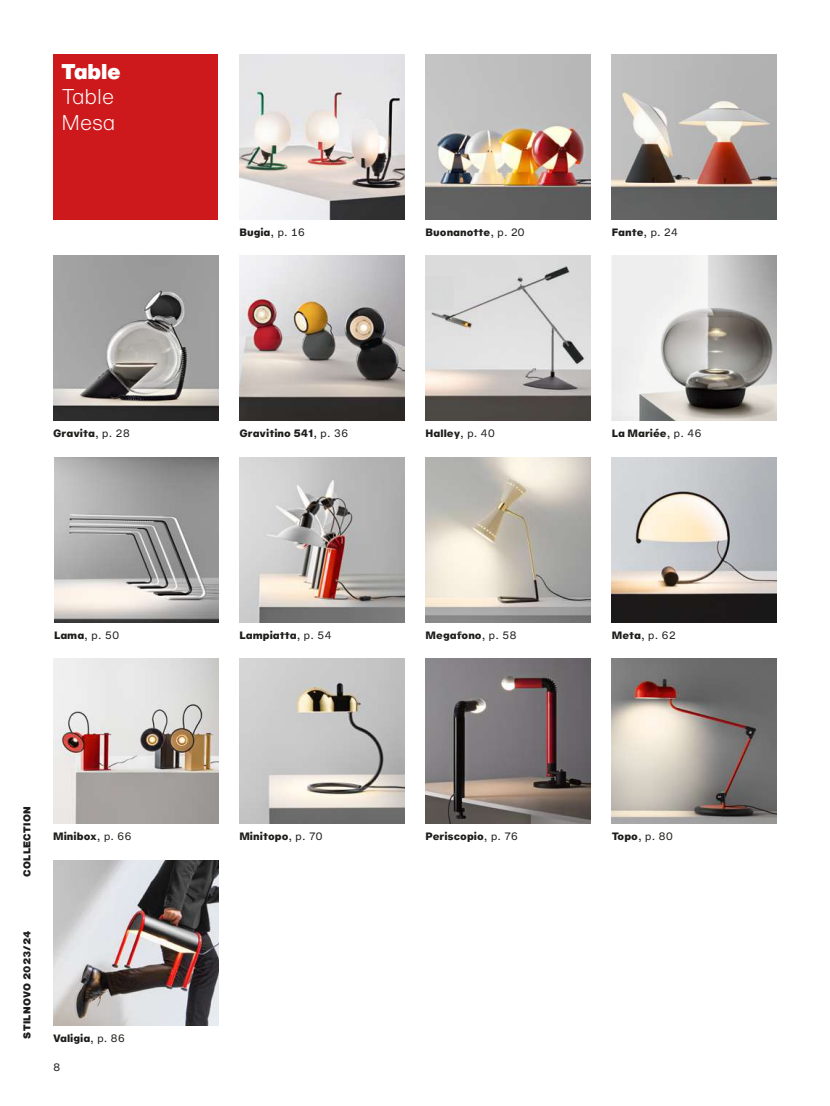
<style>
.page{position:relative;width:830px;height:1106px;background:#fff}
.page>*{position:absolute;margin:0;border:0;box-sizing:border-box;transform-origin:0 0}
.t1{font:300 21px/25.2px "Helvetica Now Text";color:#fff}
.t2{font:900 21px "Helvetica Now Text";color:#fff}
.t3{font:800 9.75px "Helvetica Now Micro";color:#1d1d1b}
.t4{font:9.75px "Helvetica Now Micro";color:#1d1d1b}
.t5{font:900 9.75px "Helvetica Now Text";letter-spacing:.01em;color:#1d1d1b}
.t6{font:900 9.75px "Helvetica Now Text";letter-spacing:.04em;color:#1d1d1b}
.s1{font-weight:400}
.s2{font-weight:800}
</style>
<div class="page">
<div style="left:53px;top:54px;width:165px;height:165px;background:#cd191c"></div>
<img style="left:425px;top:54px;width:165px;height:165px">
<img style="left:611px;top:54px;width:165px;height:165px">
<img style="left:53px;top:255px;width:165px;height:165px">
<img style="left:53px;top:658px;width:165px;height:165px">
<img style="left:239px;top:658px;width:165px;height:165px">
<img style="left:611px;top:658px;width:165px;height:165px">
<img style="left:53px;top:860px;width:165px;height:165px">
<img style="left:54px;top:457px;width:165px;height:165px">
<img style="left:239px;top:457px;width:165px;height:165px">
<img style="left:425px;top:457px;width:165px;height:165px">
<img style="left:611px;top:255px;width:165px;height:165px">
<img style="left:239px;top:54px;width:165px;height:165px">
<img style="left:239px;top:255px;width:165px;height:165px">
<img style="left:425px;top:255px;width:165px;height:165px">
<img style="left:425px;top:277px;width:28px;height:32px">
<img style="left:611px;top:457px;width:165px;height:165px">
<img style="left:425px;top:658px;width:165px;height:165px">
<h1 class="t2" style="left:61px;top:56px;width:61px">Table</h1>
<h1 class="t1" style="left:61px;top:84px;width:56px">Table<br>Mesa</h1>
<p class="t3" style="left:53px;top:426px;width:78px">Gravita<span class="s1">, p. 28</span></p>
<p class="t3" style="left:239px;top:225px;width:67px">Bugia<span class="s1">, p. 16</span></p>
<p class="t3" style="left:425px;top:225px;width:101px">Buonanotte<span class="s1">, p. 20</span></p>
<p class="t3" style="left:611px;top:225px;width:68px">Fante<span class="s1">, p. 24</span></p>
<p class="t3" style="left:239px;top:426px;width:110px">Gravitino 541<span class="s1">, p. 36</span></p>
<p class="t3" style="left:425px;top:426px;width:71px">Halley<span class="s1">, p. 40</span></p>
<p class="t3" style="left:611px;top:426px;width:91px">La Mariée<span class="s1">, p. 46</span></p>
<p class="t4" style="left:54px;top:627px;width:67px"><span class="s2">Lama</span>, p. 50</p>
<p class="t3" style="left:239px;top:627px;width:94px">Lampiatta<span class="s1">, p. 54</span></p>
<p class="t3" style="left:425px;top:627px;width:93px">Megafono<span class="s1">, p. 58</span></p>
<p class="t4" style="left:611px;top:627px;width:66px"><span class="s2">Meta</span>, p. 62</p>
<p class="t6" style="left:20px;top:877px;width:73px;rotate:-90deg">COLLECTION</p>
<p class="t5" style="left:20px;top:1038px;width:110px;rotate:-90deg">STILNOVO 2023/24</p>
<p class="t3" style="left:53px;top:829px;width:80px">Minibox<span class="s1">, p. 66</span></p>
<p class="t3" style="left:239px;top:829px;width:85px">Minitopo<span class="s1">, p. 70</span></p>
<p class="t4" style="left:611px;top:829px;width:63px"><span class="s2">Topo</span>, p. 80</p>
<p class="t3" style="left:425px;top:829px;width:94px">Periscopio<span class="s1">, p. 76</span></p>
<p class="t3" style="left:53px;top:1031px;width:74px">Valigia<span class="s1">, p. 86</span></p>
<p class="t4" style="left:53px;top:1060px;width:9px">8</p>
</div>
